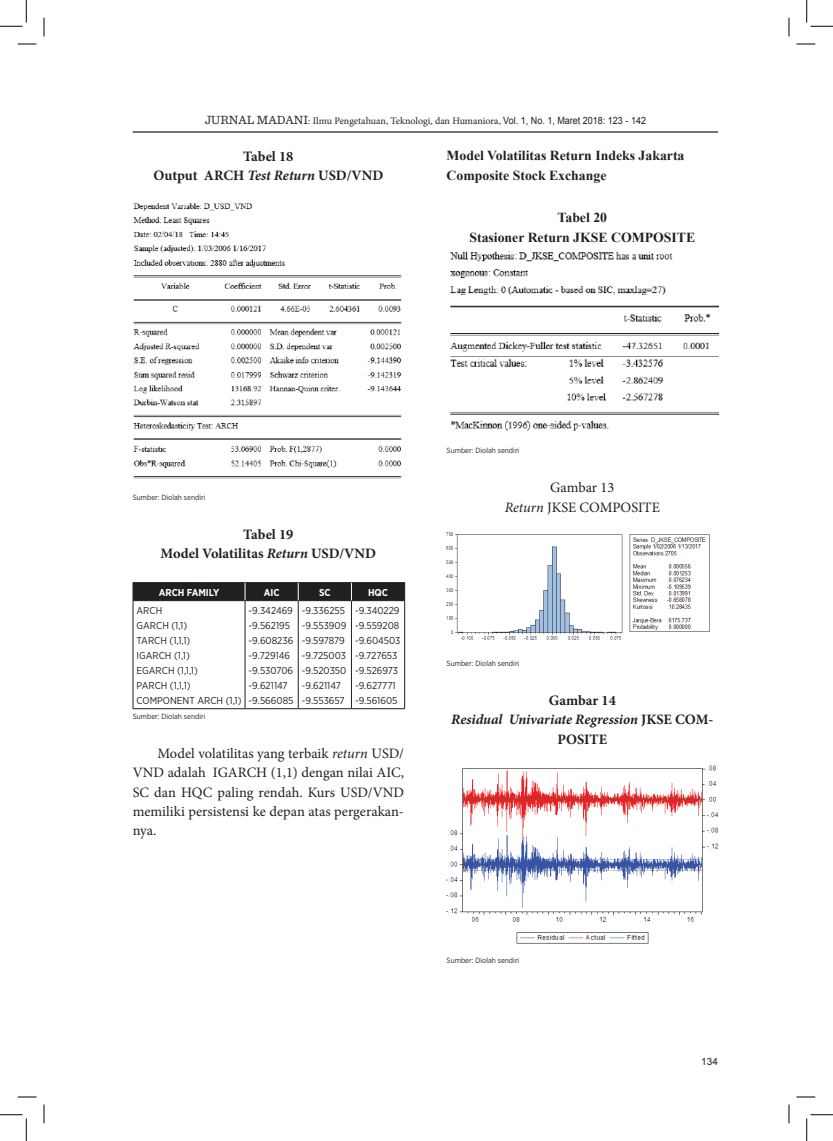
<style>
.page{position:relative;width:833px;height:1141px;background:#fff}
.page>*{position:absolute;margin:0;border:0;box-sizing:border-box;transform-origin:0 0}
.t1{font:14.38px/19.4px "Minion Pro";color:#231f20;text-align:justify}
.t2{font:700 14.38px/19.4px "Minion Pro";color:#231f20;text-align:center}
.t3{font:italic 700 14.38px/19.4px "Minion Pro";letter-spacing:-.005em;color:#231f20;text-align:center}
.t4{font:700 13.75px/20.6px "Times New Roman";color:#231f20}
.t5{font:10px/15px "Gotham Narrow";color:#231f20}
.t6{font:10px "Minion Pro";color:#231f20}
.t7{font:700 10px "Gotham Narrow";color:#fff}
.t8{font:10px "Arial";color:#231f20}
.t9{font:7.5px "Gotham Narrow";color:#231f20}
.s1{font-family:"Sentinel";font-size:12.5px}
.s2{font-family:"Arial"}
.s3{font-style:italic}
.s4{font-style:normal}
</style>
<div class="page">
<hr style="left:133px;top:131px;width:584px;height:2px;background:#231f20">
<img style="left:133px;top:203px;width:269px;height:276px">
<hr style="left:133px;top:600px;width:112px;height:1px;background:#231f20">
<hr style="left:133px;top:601px;width:1px;height:107px;background:#231f20">
<hr style="left:245px;top:600px;width:53px;height:1px;background:#231f20">
<hr style="left:244px;top:601px;width:1px;height:107px;background:#231f20">
<hr style="left:298px;top:600px;width:53px;height:1px;background:#231f20">
<hr style="left:298px;top:601px;width:1px;height:107px;background:#231f20">
<hr style="left:351px;top:600px;width:54px;height:1px;background:#231f20">
<hr style="left:351px;top:601px;width:1px;height:107px;background:#231f20">
<hr style="left:404px;top:601px;width:1px;height:107px;background:#231f20">
<hr style="left:133px;top:708px;width:112px;height:1px;background:#231f20">
<hr style="left:245px;top:708px;width:53px;height:1px;background:#231f20">
<hr style="left:298px;top:708px;width:53px;height:1px;background:#231f20">
<hr style="left:351px;top:708px;width:54px;height:1px;background:#231f20">
<svg style="left:133px;top:582px;width:272px;height:18px;background:#262223"></svg>
<img style="left:450px;top:251px;width:267px;height:180px">
<img style="left:446px;top:532px;width:262px;height:108px">
<img style="left:446px;top:765px;width:271px;height:178px">
<svg style="left:18px;top:43px;width:18px;height:2px"></svg>
<svg style="left:796px;top:43px;width:18px;height:2px"></svg>
<svg style="left:18px;top:1096px;width:18px;height:1px"></svg>
<svg style="left:796px;top:1096px;width:18px;height:1px"></svg>
<svg style="left:43px;top:18px;width:2px;height:18px"></svg>
<svg style="left:43px;top:1104px;width:2px;height:19px"></svg>
<svg style="left:788px;top:18px;width:1px;height:18px"></svg>
<svg style="left:788px;top:1104px;width:1px;height:19px"></svg>
<svg style="left:0;top:0;width:27px;height:27px"></svg>
<svg style="left:0;top:1114px;width:27px;height:26px"></svg>
<svg style="left:806px;top:0;width:26px;height:27px"></svg>
<svg style="left:806px;top:1114px;width:26px;height:26px"></svg>
<p class="t6" style="left:204px;top:114px;width:442px"><span class="s1">JURNAL MADANI</span>: Ilmu Pengetahuan, Teknologi, dan Humaniora, <span class="s2">Vol. 1, No. 1, Maret 2018: 123 - 142</span></p>
<h1 class="t2" style="left:153px;top:146px;width:231px">Tabel 18<br>Output ARCH <span class="s3">Test Return</span> USD/VND</h1>
<h2 class="t4" style="left:446px;top:144px;width:239px">Model Volatilitas Return Indeks Jakarta<br>Composite Stock Exchange</h2>
<h2 class="t4" style="left:469px;top:206px;width:227px;text-align:center">Tabel 20<br>Stasioner Return JKSE COMPOSITE</h2>
<p class="t9" style="left:133px;top:492px;width:74px">Sumber: Diolah sendiri</p>
<h1 class="t2" style="left:160px;top:524px;width:217px">Tabel 19<br>Model Volatilitas <span class="s3">Return</span> USD/VND</h1>
<p class="t7" style="left:159px;top:585px;width:62px">ARCH FAMILY</p>
<p class="t7" style="left:263px;top:585px;width:17px">AIC</p>
<p class="t7" style="left:319px;top:585px;width:13px">SC</p>
<p class="t7" style="left:368px;top:585px;width:22px">HQC</p>
<p class="t5" style="left:136px;top:602px;width:106px">ARCH<br>GARCH (1,1)<br>TARCH (1,1,1)<br>IGARCH (1,1)<br>EGARCH (1,1,1)<br>PARCH (1,1,1)<br>COMPONENT ARCH (1,1)</p>
<p class="t5" style="left:248px;top:602px;width:46px">-9.342469 -9.562195 -9.608236 -9.729146 -9.530706 -9.621147 -9.566085</p>
<p class="t5" style="left:301px;top:602px;width:46px">-9.336255 -9.553909 -9.597879 -9.725003 -9.520350 -9.621147 -9.553657</p>
<p class="t5" style="left:355px;top:602px;width:47px">-9.340229 -9.559208 -9.604503 -9.727653 -9.526973 -9.627771 -9.561605</p>
<p class="t9" style="left:133px;top:711px;width:74px">Sumber: Diolah sendiri</p>
<h1 class="t1" style="left:133px;top:743px;width:273px;text-indent:25px">Model volatilitas yang terbaik <span class="s3">return</span> USD/ VND adalah IGARCH (1,1) dengan nilai AIC, SC dan HQC paling rendah. Kurs USD/VND memiliki persistensi ke depan atas pergerakan&shy;nya.</h1>
<p class="t9" style="left:446px;top:446px;width:74px">Sumber: Diolah sendiri</p>
<h1 class="t1" style="left:504px;top:478px;width:157px;text-align:center">Gambar 13<br><span class="s3">Return</span> JKSE COMPOSITE</h1>
<p class="t9" style="left:446px;top:658px;width:74px">Sumber: Diolah sendiri</p>
<h1 class="t3" style="left:451px;top:690px;width:263px"><span class="s4">Gambar 14<br></span>Residual Univariate Regression <span class="s4">JKSE COM-<br>POSITE</span></h1>
<p class="t9" style="left:446px;top:955px;width:74px">Sumber: Diolah sendiri</p>
<p class="t8" style="left:701px;top:1054px;width:18px">134</p>
</div>
